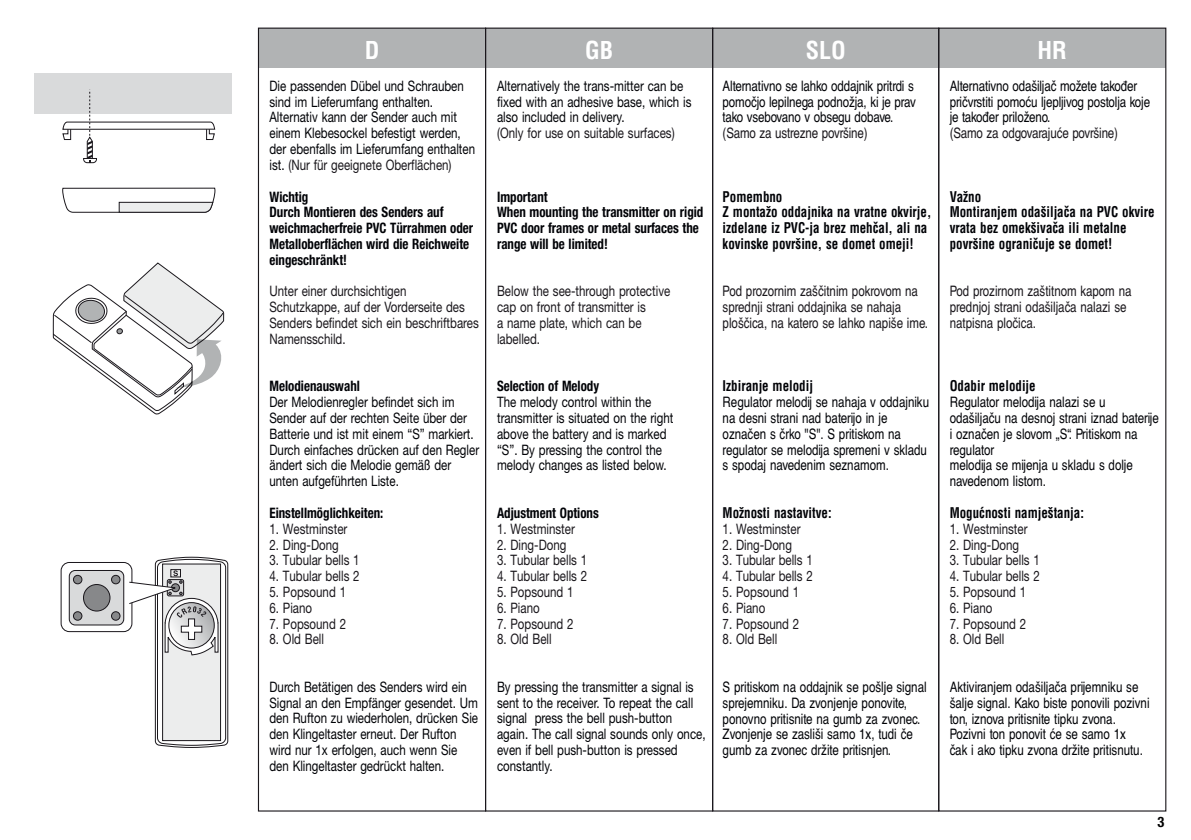
<style>
.page{position:relative;width:1191px;height:840px;background:#fff}
.page>*{position:absolute;margin:0;border:0;box-sizing:border-box;transform-origin:0 0}
.t1{font:700 condensed 24px "Helvetica";color:#fff}
.t2{font:14.4px/15.8px "Helvetica Neue";color:#000206;scale:.8 1}
.t3{font:14.4px/15.8px "Helvetica LTCE";color:#000206;scale:.8 1}
.t4{font:14.4px/15.8px "Helvetica Neue";color:#1a171c;scale:.8 1}
.t5{font:700 condensed 14.4px/15.8px "Helvetica Neue";color:#000206;scale:.9 1}
.t6{font:700 condensed 14.4px/15.8px "Helvetica LTCE";color:#000206;scale:.9 1}
.t7{font:14.4px/15.8px "Helvetica LTCE";color:#1a171c;scale:.8 1}
.t8{font:700 condensed 14.4px "Helvetica Neue";color:#000}
.s1{color:#1a171c}
</style>
<div class="page">
<div style="left:258px;top:28px;width:907px;height:39px;background:#b1b3b4"></div>
<div style="left:938px;top:28px;width:228px;height:783px;border:1px solid #1a171c"></div>
<div style="left:35px;top:73px;width:197px;height:40px;background:#d9dadb"></div>
<svg style="left:62px;top:91px;width:153px;height:72px"></svg>
<svg style="left:62px;top:187px;width:154px;height:26px"></svg>
<div style="left:61px;top:561px;width:71px;height:70px;border:1px solid #1a171c;border-radius:8px"></div>
<div style="left:69px;top:570px;width:55px;height:54px;background:#d9dadb;border-radius:6px"></div>
<div style="left:69px;top:569px;width:55px;height:56px;border:1px solid #1a171c;border-radius:6px"></div>
<div style="left:83px;top:584px;width:27px;height:26px;background:#87888a;border-radius:50%"></div>
<div style="left:83px;top:584px;width:27px;height:27px;border:1px solid #1a171c;border-radius:50%"></div>
<div style="left:73px;top:575px;width:9px;height:8px;background:#87888a;border-radius:50%"></div>
<div style="left:73px;top:574px;width:9px;height:10px;border:1px solid #1a171c;border-radius:50%"></div>
<div style="left:73px;top:611px;width:9px;height:9px;background:#87888a;border-radius:50%"></div>
<div style="left:73px;top:611px;width:9px;height:9px;border:1px solid #1a171c;border-radius:50%"></div>
<div style="left:111px;top:575px;width:9px;height:8px;background:#87888a;border-radius:50%"></div>
<div style="left:111px;top:574px;width:9px;height:10px;border:1px solid #1a171c;border-radius:50%"></div>
<div style="left:111px;top:611px;width:9px;height:9px;background:#87888a;border-radius:50%"></div>
<div style="left:111px;top:611px;width:9px;height:9px;border:1px solid #1a171c;border-radius:50%"></div>
<svg style="left:128px;top:556px;width:100px;height:191px"></svg>
<svg style="left:52px;top:262px;width:172px;height:153px"></svg>
<h1 class="t1" style="left:365px;top:35px;width:16px">D</h1>
<h1 class="t1" style="left:585px;top:35px;width:30px">GB</h1>
<h1 class="t1" style="left:805px;top:35px;width:42px">SLO</h1>
<h1 class="t1" style="left:1037px;top:35px;width:31px">HR</h1>
<p class="t2" style="left:269px;top:77px;width:258px">Die passenden Dübel und Schrauben sind im Lieferumfang enthalten.<br>Alternativ kann der Sender auch mit einem Klebesockel befestigt werden, der ebenfalls im Lieferumfang enthalten ist. <span class="s1">(Nur für geeignete Oberflächen)</span></p>
<p class="t5" style="left:269px;top:188px;width:228px">Wichtig<br>Durch Montieren des Senders auf weichmacherfreie PVC Türrahmen oder<br>Metalloberflächen wird die Reichweite eingeschränkt!</p>
<p class="t4" style="left:269px;top:283px;width:263px">Unter einer durchsichtigen<br>Schutzkappe, auf der Vorderseite des<br>Senders befindet sich ein beschriftbares<br>Namensschild.</p>
<p class="t5" style="left:269px;top:378px;width:102px">Melodienauswahl</p>
<p class="t2" style="left:269px;top:393px;width:264px">Der Melodienregler befindet sich im Sender auf der rechten Seite über der Batterie und ist mit einem “S” markiert.<br>Durch einfaches drücken auf den Regler ändert sich die Melodie gemäß der unten aufgeführten Liste.</p>
<p class="t5" style="left:269px;top:504px;width:128px">Einstellmöglichkeiten:</p>
<p class="t4" style="left:269px;top:520px;width:99px">1. Westminster</p>
<p class="t4" style="left:269px;top:536px;width:88px">2. Ding-Dong</p>
<p class="t4" style="left:269px;top:551px;width:114px">3. Tubular bells 1</p>
<p class="t4" style="left:269px;top:567px;width:114px">4. Tubular bells 2</p>
<p class="t4" style="left:269px;top:583px;width:97px">5. Popsound 1</p>
<p class="t4" style="left:269px;top:599px;width:55px">6. Piano</p>
<p class="t4" style="left:269px;top:615px;width:97px">7. Popsound 2</p>
<p class="t4" style="left:269px;top:630px;width:70px">8. Old Bell</p>
<p class="t2" style="left:269px;top:678px;width:262px">Durch Betätigen des Senders wird ein Signal an den Empfänger gesendet. Um den Rufton zu wiederholen, drücken Sie den Klingeltaster erneut. Der Rufton wird nur 1x erfolgen, auch wenn Sie den Klingeltaster gedrückt halten.</p>
<p class="t3" style="left:949px;top:78px;width:252px">Alternativno odašiljač možete također pričvrstiti pomoću ljepljivog postolja koje je također priloženo.</p>
<p class="t7" style="left:949px;top:125px;width:212px">(Samo za odgovarajuće površine)</p>
<p class="t3" style="left:722px;top:78px;width:243px">Alternativno se lahko oddajnik pritrdi s pomočjo lepilnega podnožja, ki je prav tako vsebovano v obsegu dobave.</p>
<p class="t7" style="left:722px;top:125px;width:183px">(Samo za ustrezne površine)</p>
<p class="t2" style="left:497px;top:77px;width:244px">Alternatively the trans-mitter can be fixed with an adhesive base, which is also included in delivery.</p>
<p class="t4" style="left:497px;top:125px;width:223px">(Only for use on suitable surfaces)</p>
<p class="t6" style="left:949px;top:188px;width:229px">Važno<br>Montiranjem odašiljača na PVC okvire vrata bez omekšivača ili metalne površine ograničuje se domet!</p>
<p class="t7" style="left:949px;top:283px;width:229px">Pod prozirnom zaštitnom kapom na prednjoj strani odašiljača nalazi se natpisna pločica.</p>
<p class="t6" style="left:722px;top:188px;width:233px">Pomembno<br>Z montažo oddajnika na vratne okvirje, izdelane iz PVC-ja brez mehčal, ali na kovinske površine, se domet omeji!</p>
<p class="t7" style="left:722px;top:283px;width:258px">Pod prozornim zaščitnim pokrovom na sprednji strani oddajnika se nahaja ploščica, na katero se lahko napiše ime.</p>
<p class="t5" style="left:497px;top:188px;width:231px">Important<br>When mounting the transmitter on rigid<br>PVC door frames or metal surfaces the range will be limited!</p>
<p class="t4" style="left:497px;top:283px;width:218px">Below the see-through protective cap on front of transmitter is<br>a name plate, which can be labelled.</p>
<p class="t5" style="left:497px;top:378px;width:115px">Selection of Melody</p>
<p class="t2" style="left:497px;top:393px;width:222px">The melody control within the transmitter is situated on the right above the battery and is marked “S”. By pressing the control the melody changes as listed below.</p>
<p class="t5" style="left:497px;top:504px;width:115px">Adjustment Options</p>
<p class="t4" style="left:497px;top:520px;width:99px">1. Westminster</p>
<p class="t4" style="left:497px;top:536px;width:88px">2. Ding-Dong</p>
<p class="t4" style="left:497px;top:551px;width:114px">3. Tubular bells 1</p>
<p class="t4" style="left:497px;top:567px;width:114px">4. Tubular bells 2</p>
<p class="t4" style="left:497px;top:583px;width:97px">5. Popsound 1</p>
<p class="t4" style="left:497px;top:599px;width:55px">6. Piano</p>
<p class="t4" style="left:497px;top:615px;width:97px">7. Popsound 2</p>
<p class="t4" style="left:497px;top:630px;width:70px">8. Old Bell</p>
<p class="t2" style="left:497px;top:678px;width:262px">By pressing the transmitter a signal is sent to the receiver. To repeat the call signal press the bell push-button again. The call signal sounds only once, even if bell push-button is pressed constantly.</p>
<p class="t6" style="left:949px;top:378px;width:97px">Odabir melodije</p>
<p class="t3" style="left:949px;top:394px;width:263px">Regulator melodija nalazi se u odašiljaču na desnoj strani iznad baterije i označen je slovom „S“. Pritiskom na regulator<br>melodija se mijenja u skladu s dolje navedenom listom.</p>
<p class="t6" style="left:949px;top:504px;width:151px">Mogućnosti namještanja:</p>
<p class="t4" style="left:949px;top:520px;width:99px">1. Westminster</p>
<p class="t4" style="left:949px;top:536px;width:88px">2. Ding-Dong</p>
<p class="t4" style="left:949px;top:552px;width:114px">3. Tubular bells 1</p>
<p class="t4" style="left:949px;top:567px;width:114px">4. Tubular bells 2</p>
<p class="t4" style="left:949px;top:583px;width:97px">5. Popsound 1</p>
<p class="t4" style="left:949px;top:599px;width:55px">6. Piano</p>
<p class="t4" style="left:949px;top:615px;width:97px">7. Popsound 2</p>
<p class="t4" style="left:949px;top:631px;width:70px">8. Old Bell</p>
<p class="t3" style="left:949px;top:678px;width:251px">Aktiviranjem odašiljača prijemniku se šalje signal. Kako biste ponovili pozivni ton, iznova pritisnite tipku zvona.<br>Pozivni ton ponovit će se samo 1x<br>čak i ako tipku zvona držite pritisnutu.</p>
<p class="t6" style="left:722px;top:378px;width:102px">Izbiranje melodij</p>
<p class="t3" style="left:722px;top:394px;width:260px">Regulator melodij se nahaja v oddajniku na desni strani nad baterijo in je označen s črko "S". S pritiskom na regulator se melodija spremeni v skladu s spodaj navedenim seznamom.</p>
<p class="t6" style="left:722px;top:504px;width:123px">Možnosti nastavitve:</p>
<p class="t4" style="left:722px;top:520px;width:99px">1. Westminster</p>
<p class="t4" style="left:722px;top:536px;width:88px">2. Ding-Dong</p>
<p class="t4" style="left:722px;top:552px;width:114px">3. Tubular bells 1</p>
<p class="t4" style="left:722px;top:567px;width:114px">4. Tubular bells 2</p>
<p class="t4" style="left:722px;top:583px;width:97px">5. Popsound 1</p>
<p class="t4" style="left:722px;top:599px;width:55px">6. Piano</p>
<p class="t4" style="left:722px;top:615px;width:97px">7. Popsound 2</p>
<p class="t4" style="left:722px;top:631px;width:70px">8. Old Bell</p>
<p class="t3" style="left:722px;top:678px;width:256px">S pritiskom na oddajnik se pošlje signal sprejemniku. Da zvonjenje ponovite, ponovno pritisnite na gumb za zvonec.<br>Zvonjenje se zasliši samo 1x, tudi če gumb za zvonec držite pritisnjen.</p>
<p class="t8" style="left:1157px;top:812px;width:8px">3</p>
</div>
